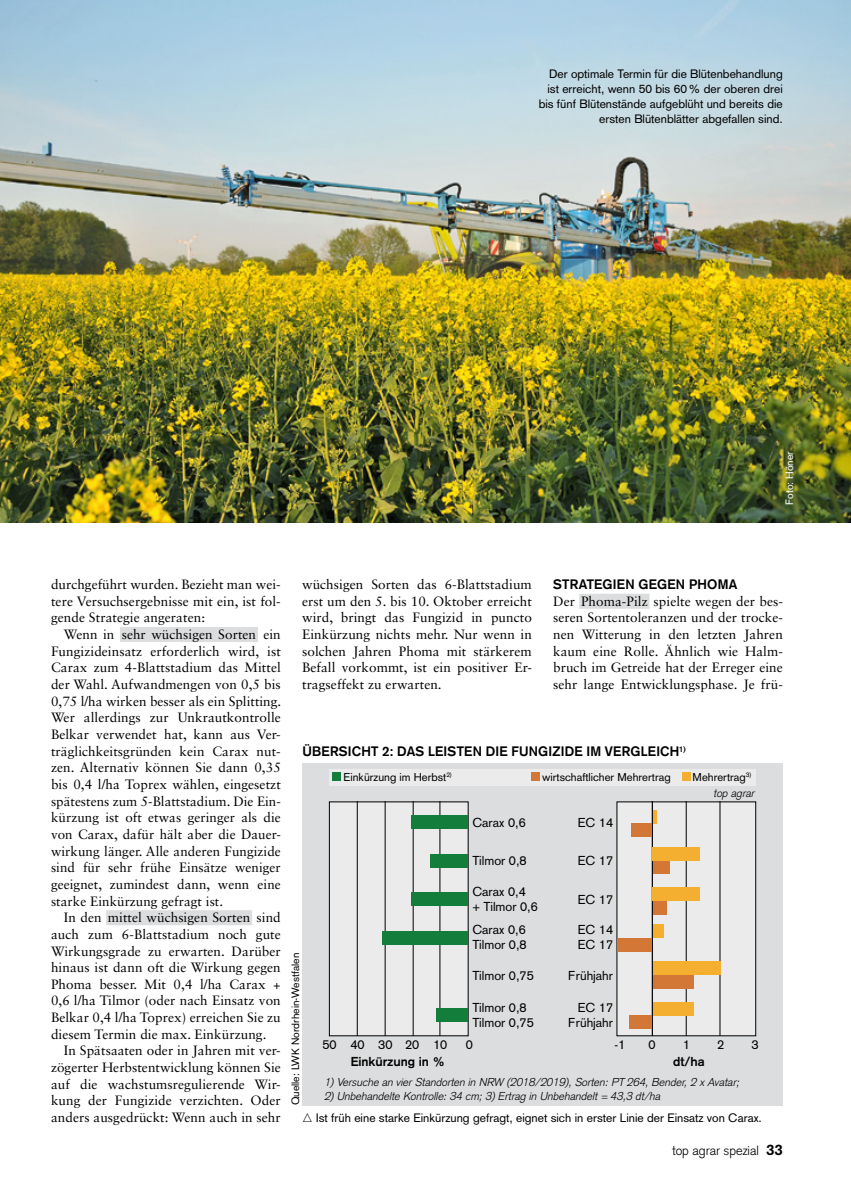
<style>
.page{position:relative;width:851px;height:1191px;background:#fff}
.page>*{position:absolute;margin:0;border:0;box-sizing:border-box;transform-origin:0 0}
.Bodytext{font:13.5px/16.6px "Sabon LT Std";letter-spacing:.005em;color:#000;text-align:justify}
.Bodytext_ohne_Einzug{font:13.5px/16.6px "Sabon LT Std";letter-spacing:.005em;color:#000;text-align:justify}
.Textanlauf{font:13.5px/16.6px "Sabon LT Std";letter-spacing:.005em;color:#000;text-align:justify}
.Titel_Grafik{font:700 13.5px "Basic Commercial LT Pro";letter-spacing:.02em;color:#000}
.Zwischentitel{font:700 13.5px "Basic Commercial LT Pro";letter-spacing:.02em;color:#000}
.t1{font:300 13.2px "Basic Commercial LT Pro";color:#000}
.t2{font:12.75px/15.3px "Basic Commercial LT Pro";color:#000}
.t3{font:700 12.75px "Basic Commercial LT Pro";color:#000}
.BU{font:12px/15px "Basic Commercial LT Pro";color:#000;text-align:right}
.t4{font:italic 300 11.25px "Basic Commercial LT Pro";color:#000}
.t5{font:11.25px "Basic Commercial LT Pro";color:#000}
.Bildnachweis{font:10.5px "Basic Commercial LT Pro";color:#000}
.Bildnachweis-2{font:10.5px "Basic Commercial LT Pro";color:#fff}
.s1{font-weight:700;font-size:15px}
</style>
<div class="page">
<div style="left:120px;top:627px;width:138px;height:15px;background:#dcddde"></div>
<div style="left:106px;top:910px;width:146px;height:15px;background:#dcddde"></div>
<div style="left:579px;top:594px;width:70px;height:15px;background:#dcddde"></div>
<img style="left:0;top:0;width:850px;height:522px">
<div style="left:302px;top:763px;width:480px;height:342px;background:#dcddde"></div>
<div style="left:329px;top:769px;width:244px;height:16px;background:#ebebec"></div>
<div style="left:333px;top:772px;width:8px;height:8px;background:#137e3c"></div>
<div style="left:329px;top:802px;width:139px;height:233px;background:#ebebec"></div>
<hr style="left:357px;top:802px;width:1px;height:233px;background:#000">
<hr style="left:384px;top:802px;width:1px;height:233px;background:#000">
<hr style="left:412px;top:802px;width:1px;height:233px;background:#000">
<hr style="left:439px;top:802px;width:1px;height:233px;background:#000">
<div style="left:329px;top:801px;width:139px;height:235px;border:1px solid #000"></div>
<div style="left:617px;top:802px;width:138px;height:233px;background:#ebebec"></div>
<hr style="left:651px;top:802px;width:1px;height:233px;background:#000">
<hr style="left:685px;top:802px;width:1px;height:233px;background:#000">
<hr style="left:719px;top:802px;width:1px;height:233px;background:#000">
<div style="left:616px;top:801px;width:140px;height:235px;border:1px solid #000"></div>
<div style="left:411px;top:815px;width:56px;height:13px;background:#137e3c"></div>
<div style="left:631px;top:823px;width:20px;height:14px;background:#d27735"></div>
<div style="left:617px;top:938px;width:34px;height:13px;background:#d27735"></div>
<div style="left:629px;top:1015px;width:22px;height:14px;background:#d27735"></div>
<div style="left:652px;top:860px;width:17px;height:14px;background:#d27735"></div>
<div style="left:652px;top:847px;width:48px;height:13px;background:#f5af30"></div>
<div style="left:652px;top:887px;width:48px;height:13px;background:#f5af30"></div>
<div style="left:652px;top:961px;width:68px;height:13px;background:#f5af30"></div>
<div style="left:652px;top:1001px;width:41px;height:14px;background:#f5af30"></div>
<div style="left:652px;top:924px;width:11px;height:13px;background:#f5af30"></div>
<svg style="left:652px;top:809px;width:4px;height:14px"></svg>
<div style="left:652px;top:974px;width:41px;height:14px;background:#d27735"></div>
<div style="left:652px;top:900px;width:14px;height:14px;background:#d27735"></div>
<div style="left:430px;top:854px;width:37px;height:13px;background:#137e3c"></div>
<div style="left:411px;top:892px;width:56px;height:14px;background:#137e3c"></div>
<div style="left:382px;top:931px;width:85px;height:13px;background:#137e3c"></div>
<div style="left:436px;top:1008px;width:31px;height:14px;background:#137e3c"></div>
<div style="left:568px;top:769px;width:187px;height:16px;background:#ebebec"></div>
<div style="left:531px;top:772px;width:8px;height:8px;background:#d27735"></div>
<div style="left:682px;top:772px;width:8px;height:8px;background:#f5af30"></div>
<p class="BU" style="left:538px;top:67px;width:245px">Der optimale Termin für die Blütenbehandlung ist erreicht, wenn 50 bis 60% der oberen drei bis fünf Blütenstände aufgeblüht und bereits die ersten Blütenblätter abgefallen sind.</p>
<p class="Bildnachweis-2" style="left:783px;top:505px;width:55px;rotate:-90deg">Foto: Höner</p>
<p class="Textanlauf" style="left:51px;top:576px;width:231px">durchgeführt wurden. Bezieht man wei&shy;tere Versuchsergebnisse mit ein, ist fol&shy;gende Strategie angeraten:</p>
<p class="Bodytext" style="left:51px;top:626px;width:232px;text-indent:13px">Wenn in sehr wüchsigen Sorten ein Fungizideinsatz erforderlich wird, ist Carax zum 4-Blattstadium das Mittel der Wahl. Aufwandmengen von 0,5 bis 0,75 l/ha wirken besser als ein Splitting.<br>Wer allerdings zur Unkrautkontrolle Belkar verwendet hat, kann aus Ver&shy;träglichkeitsgründen kein Carax nut&shy;zen. Alternativ können Sie dann 0,35 bis 0,4 l/ha Toprex wählen, eingesetzt spätestens zum 5-Blattstadium. Die Ein&shy;kürzung ist oft etwas geringer als die von Carax, dafür hält aber die Dauer&shy;wirkung länger. Alle anderen Fungizide sind für sehr frühe Einsätze weniger geeignet, zumindest dann, wenn eine starke Einkürzung gefragt ist.</p>
<p class="Bodytext" style="left:51px;top:909px;width:231px;text-indent:13px">In den mittel wüchsigen Sorten sind auch zum 6-Blattstadium noch gute Wirkungsgrade zu erwarten. Darüber hinaus ist dann oft die Wirkung gegen Phoma besser. Mit 0,4 l/ha Carax + 0,6 l/ha Tilmor (oder nach Einsatz von Belkar 0,4 l/ha Toprex) erreichen Sie zu diesem Termin die max. Einkürzung.</p>
<p class="Bodytext" style="left:51px;top:1042px;width:231px;text-indent:13px">In Spätsaaten oder in Jahren mit ver&shy;zögerter Herbstentwicklung können Sie auf die wachstumsregulierende Wir&shy;kung der Fungizide verzichten. Oder anders ausgedrückt: Wenn auch in sehr</p>
<p class="Bodytext" style="left:302px;top:576px;width:231px">wüchsigen Sorten das 6-Blattstadium erst um den 5. bis 10. Oktober erreicht wird, bringt das Fungizid in puncto Einkürzung nichts mehr. Nur wenn in solchen Jahren Phoma mit stärkerem Befall vorkommt, ist ein positiver Er&shy;tragseffekt zu erwarten.</p>
<p class="Zwischentitel" style="left:553px;top:576px;width:185px">STRATEGIEN GEGEN PHOMA</p>
<p class="Bodytext_ohne_Einzug" style="left:553px;top:592px;width:231px">Der Phoma-Pilz spielte wegen der bes&shy;seren Sortentoleranzen und der trocke&shy;nen Witterung in den letzten Jahren kaum eine Rolle. Ähnlich wie Halm&shy;bruch im Getreide hat der Erreger eine sehr lange Entwicklungsphase. Je frü-</p>
<p class="Titel_Grafik" style="left:302px;top:743px;width:385px">ÜBERSICHT 2: DAS LEISTEN DIE FUNGIZIDE IM VERGLEICH<sup>1)</sup></p>
<p class="t5" style="left:343px;top:770px;width:110px">Einkürzung im Herbst<sup>2)</sup></p>
<p class="t2" style="left:472px;top:814px;width:55px">Carax 0,6</p>
<p class="t2" style="left:472px;top:852px;width:56px">Tilmor 0,8</p>
<p class="t5" style="left:542px;top:770px;width:130px">wirtschaftlicher Mehrertrag</p>
<p class="t5" style="left:692px;top:770px;width:60px">Mehrertrag<sup>3)</sup></p>
<p class="t4" style="left:713px;top:786px;width:42px">top agrar</p>
<p class="t2" style="left:577px;top:814px;width:37px">EC 14</p>
<p class="t2" style="left:577px;top:852px;width:37px">EC 17</p>
<p class="t2" style="left:577px;top:891px;width:37px">EC 17</p>
<p class="t2" style="left:472px;top:884px;width:67px">Carax 0,4<br>+ Tilmor 0,6</p>
<p class="t2" style="left:472px;top:921px;width:56px">Carax 0,6<br>Tilmor 0,8</p>
<p class="t2" style="left:577px;top:921px;width:37px">EC 14<br>EC 17</p>
<p class="t2" style="left:568px;top:967px;width:46px">Frühjahr</p>
<p class="Bildnachweis" style="left:289px;top:1105px;width:154px;rotate:-90deg">Quelle: LWK Nordrhein-Westfalen</p>
<p class="t2" style="left:472px;top:967px;width:63px">Tilmor 0,75</p>
<p class="t2" style="left:472px;top:999px;width:63px">Tilmor 0,8<br>Tilmor 0,75</p>
<p class="t2" style="left:568px;top:999px;width:46px;text-align:right">EC 17<br>Frühjahr</p>
<p class="t2" style="left:322px;top:1037px;width:126px">50 40 30 20 10</p>
<p class="t2" style="left:466px;top:1037px;width:9px">0</p>
<p class="t2" style="left:614px;top:1037px;width:12px">-1</p>
<p class="t2" style="left:648px;top:1037px;width:9px">0</p>
<p class="t2" style="left:682px;top:1037px;width:9px">1</p>
<p class="t2" style="left:717px;top:1037px;width:9px">2</p>
<p class="t2" style="left:751px;top:1037px;width:9px">3</p>
<p class="t3" style="left:350px;top:1054px;width:96px">Einkürzung in %</p>
<p class="t3" style="left:673px;top:1054px;width:33px">dt/ha</p>
<p class="t4" style="left:324px;top:1075px;width:416px">1) Versuche an vier Standorten in NRW (2018/2019), Sorten: PT 264, Bender, 2 x Avatar;</p>
<p class="t4" style="left:324px;top:1089px;width:338px">2) Unbehandelte Kontrolle: 34 cm; 3) Ertrag in Unbehandelt = 43,3 dt/ha</p>
<p class="BU" style="left:302px;top:1110px;width:461px">△ Ist früh eine starke Einkürzung gefragt, eignet sich in erster Linie der Einsatz von Carax.</p>
<p class="t1" style="left:672px;top:1143px;width:112px">top agrar spezial <span class="s1">33</span></p>
</div>
